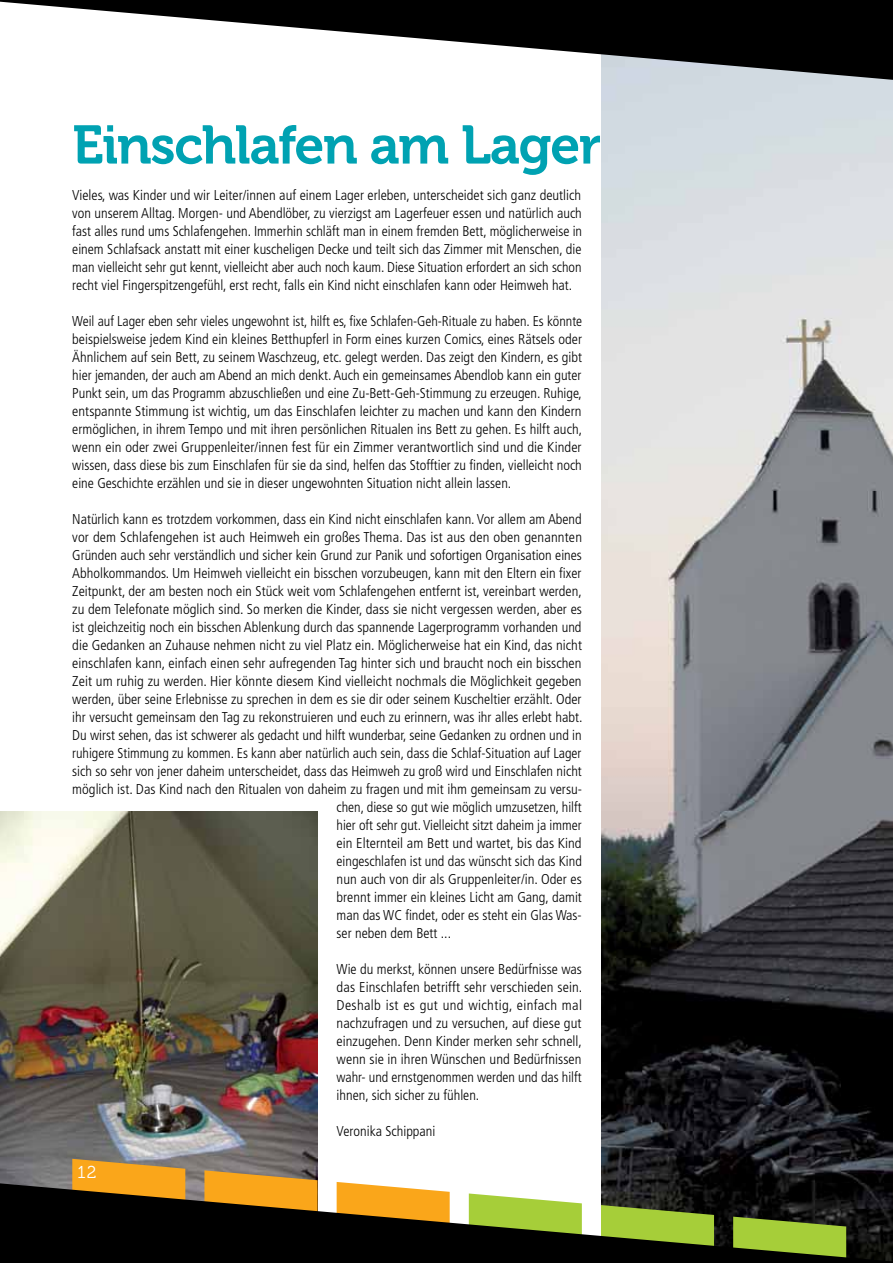
<style>
.page{position:relative;width:893px;height:1263px;background:#fff}
.page>*{position:absolute;margin:0;border:0;box-sizing:border-box;transform-origin:0 0}
.t1{font:54px "Museo 700";letter-spacing:-.025em;color:#00a2b2}
.t2{font:17.25px "Museo 300";color:#fff}
.t3{font:300 condensed 14.25px/18px "Frutiger";color:#000;text-align:justify}
</style>
<div class="page">
<img style="left:601px;top:80px;width:292px;height:1103px">
<img style="left:0;top:812px;width:317px;height:371px">
<svg style="left:72px;top:1159px;width:113px;height:24px"></svg>
<svg style="left:204px;top:1170px;width:113px;height:13px"></svg>
<svg style="left:0;top:1183px;width:893px;height:80px;fill:#000"></svg>
<svg style="left:0;top:0;width:893px;height:80px;fill:#000"></svg>
<h1 class="t1" style="left:72px;top:115px;width:530px">Einschlafen am Lager</h1>
<p class="t3" style="left:72px;top:186px;width:511px">Vieles, was Kinder und wir Leiter/innen auf einem Lager erleben, unterscheidet sich ganz deutlich von unserem Alltag. Morgen- und Abendlöber, zu vierzigst am Lagerfeuer essen und natürlich auch fast alles rund ums Schlafengehen. Immerhin schläft man in einem fremden Bett, möglicherweise in einem Schlafsack anstatt mit einer kuscheligen Decke und teilt sich das Zimmer mit Menschen, die man vielleicht sehr gut kennt, vielleicht aber auch noch kaum. Diese Situation erfordert an sich schon recht viel Fingerspitzengefühl, erst recht, falls ein Kind nicht einschlafen kann oder Heimweh hat.</p>
<p class="t3" style="left:72px;top:312px;width:511px">Weil auf Lager eben sehr vieles ungewohnt ist, hilft es, fixe Schlafen-Geh-Rituale zu haben. Es könnte beispielsweise jedem Kind ein kleines Betthupferl in Form eines kurzen Comics, eines Rätsels oder Ähnlichem auf sein Bett, zu seinem Waschzeug, etc. gelegt werden. Das zeigt den Kindern, es gibt hier jemanden, der auch am Abend an mich denkt. Auch ein gemeinsames Abendlob kann ein guter Punkt sein, um das Programm abzuschließen und eine Zu-Bett-Geh-Stimmung zu erzeugen. Ruhige, entspannte Stimmung ist wichtig, um das Einschlafen leichter zu machen und kann den Kindern ermöglichen, in ihrem Tempo und mit ihren persönlichen Ritualen ins Bett zu gehen. Es hilft auch, wenn ein oder zwei Gruppenleiter/innen fest für ein Zimmer verantwortlich sind und die Kinder wissen, dass diese bis zum Einschlafen für sie da sind, helfen das Stofftier zu finden, vielleicht noch eine Geschichte erzählen und sie in dieser ungewohnten Situation nicht allein lassen.</p>
<p class="t3" style="left:72px;top:510px;width:511px">Natürlich kann es trotzdem vorkommen, dass ein Kind nicht einschlafen kann. Vor allem am Abend</p>
<p class="t3" style="left:72px;top:528px;width:511px">vor dem Schlafengehen ist auch Heimweh ein großes Thema. Das ist aus den oben genannten</p>
<p class="t3" style="left:72px;top:546px;width:511px">Gründen auch sehr verständlich und sicher kein Grund zur Panik und sofortigen Organisation eines</p>
<p class="t3" style="left:72px;top:564px;width:511px">Abholkommandos. Um Heimweh vielleicht ein bisschen vorzubeugen, kann mit den Eltern ein fixer</p>
<p class="t3" style="left:72px;top:582px;width:511px">Zeitpunkt, der am besten noch ein Stück weit vom Schlafengehen entfernt ist, vereinbart werden,</p>
<p class="t3" style="left:72px;top:600px;width:511px">zu dem Telefonate möglich sind. So merken die Kinder, dass sie nicht vergessen werden, aber es</p>
<p class="t3" style="left:72px;top:618px;width:511px">ist gleichzeitig noch ein bisschen Ablenkung durch das spannende Lagerprogramm vorhanden und</p>
<p class="t3" style="left:72px;top:636px;width:511px">die Gedanken an Zuhause nehmen nicht zu viel Platz ein. Möglicherweise hat ein Kind, das nicht</p>
<p class="t3" style="left:72px;top:654px;width:511px">einschlafen kann, einfach einen sehr aufregenden Tag hinter sich und braucht noch ein bisschen</p>
<p class="t3" style="left:72px;top:672px;width:511px">Zeit um ruhig zu werden. Hier könnte diesem Kind vielleicht nochmals die Möglichkeit gegeben</p>
<p class="t3" style="left:72px;top:690px;width:511px">werden, über seine Erlebnisse zu sprechen in dem es sie dir oder seinem Kuscheltier erzählt. Oder</p>
<p class="t3" style="left:72px;top:708px;width:512px">ihr versucht gemeinsam den Tag zu rekonstruieren und euch zu erinnern, was ihr alles erlebt habt.</p>
<p class="t3" style="left:72px;top:726px;width:511px">Du wirst sehen, das ist schwerer als gedacht und hilft wunderbar, seine Gedanken zu ordnen und in</p>
<p class="t3" style="left:72px;top:744px;width:511px">ruhigere Stimmung zu kommen. Es kann aber natürlich auch sein, dass die Schlaf-Situation auf Lager</p>
<p class="t3" style="left:72px;top:762px;width:511px">sich so sehr von jener daheim unterscheidet, dass das Heimweh zu groß wird und Einschlafen nicht</p>
<p class="t3" style="left:72px;top:780px;width:511px">möglich ist. Das Kind nach den Ritualen von daheim zu fragen und mit ihm gemeinsam zu versu-</p>
<p class="t3" style="left:337px;top:798px;width:246px">chen, diese so gut wie möglich umzusetzen, hilft</p>
<p class="t3" style="left:337px;top:816px;width:246px">hier oft sehr gut. Vielleicht sitzt daheim ja immer</p>
<p class="t3" style="left:337px;top:834px;width:247px">ein Elternteil am Bett und wartet, bis das Kind</p>
<p class="t3" style="left:337px;top:852px;width:247px">eingeschlafen ist und das wünscht sich das Kind</p>
<p class="t3" style="left:337px;top:870px;width:247px">nun auch von dir als Gruppenleiter/in. Oder es</p>
<p class="t3" style="left:337px;top:888px;width:247px">brennt immer ein kleines Licht am Gang, damit</p>
<p class="t3" style="left:337px;top:906px;width:247px">man das WC findet, oder es steht ein Glas Was-</p>
<p class="t3" style="left:337px;top:924px;width:116px">ser neben dem Bett ...</p>
<p class="t3" style="left:337px;top:960px;width:247px">Wie du merkst, können unsere Bedürfnisse was das Einschlafen betrifft sehr verschieden sein.<br>Deshalb ist es gut und wichtig, einfach mal nachzufragen und zu versuchen, auf diese gut einzugehen. Denn Kinder merken sehr schnell, wenn sie in ihren Wünschen und Bedürfnissen wahr- und ernstgenommen werden und das hilft ihnen, sich sicher zu fühlen.</p>
<p class="t3" style="left:337px;top:1122px;width:100px">Veronika Schippani</p>
<p class="t2" style="left:78px;top:1162px;width:20px">12</p>
</div>
